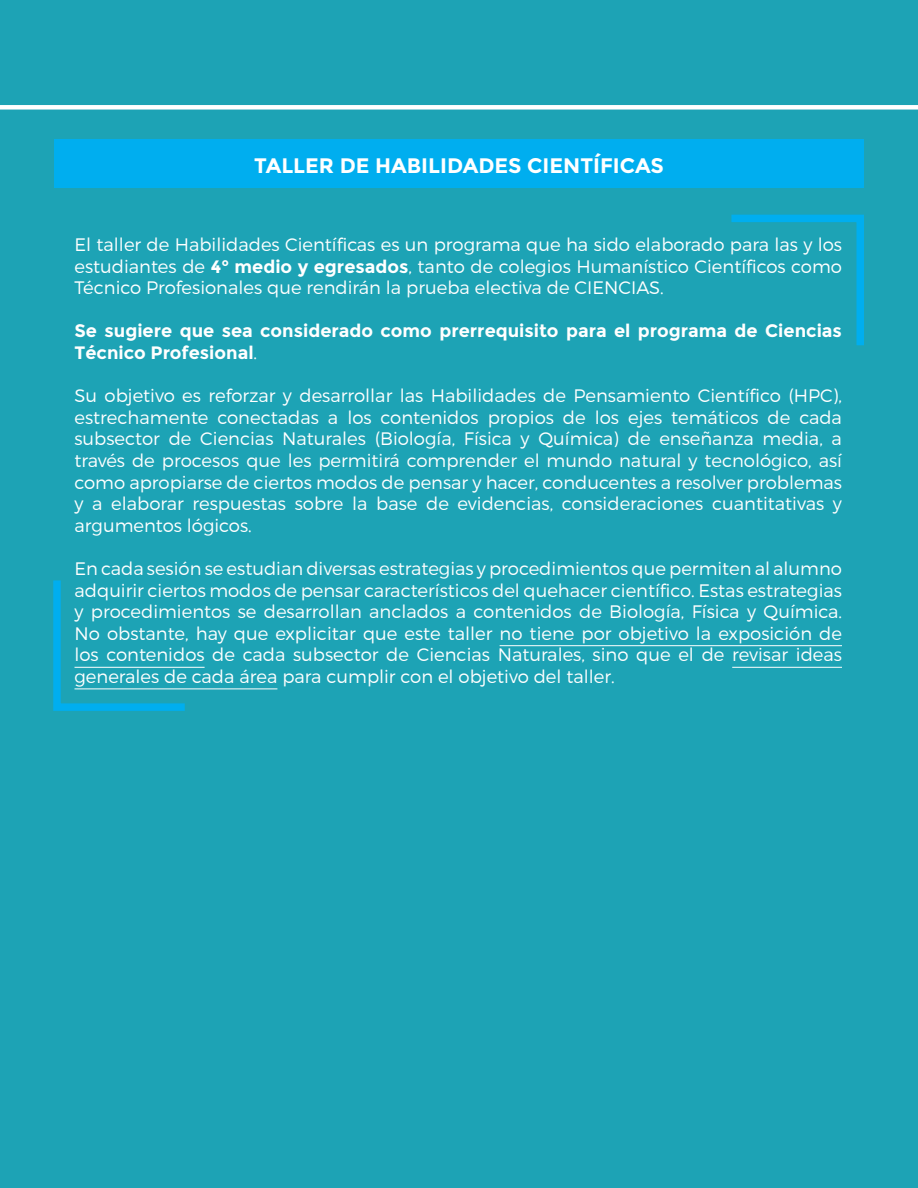
<style>
.page{position:relative;width:918px;height:1188px;background:#1da3b5}
.page>*{position:absolute;margin:0;border:0;box-sizing:border-box;transform-origin:0 0}
.t1{font:700 21px "Montserrat";color:#fff}
.t2{font:300 18px/21.6px "Montserrat";color:#fff;text-align:justify}
.t3{font:700 18px/21.6px "Montserrat";color:#fff}
.s1{font-weight:700}
.s2{font-weight:300}
</style>
<div class="page">
<hr style="left:500px;top:645px;width:342px;height:1px;background:#fff">
<hr style="left:75px;top:667px;width:130px;height:1px;background:#fff">
<hr style="left:732px;top:667px;width:110px;height:1px;background:#fff">
<hr style="left:75px;top:688px;width:202px;height:1px;background:#fff">
<svg style="left:53px;top:580px;width:139px;height:131px"></svg>
<svg style="left:731px;top:214px;width:133px;height:132px"></svg>
<div style="left:54px;top:139px;width:810px;height:49px;background:#00aeef"></div>
<div style="left:0;top:105px;width:918px;height:5px;background:#fff"></div>
<p class="t1" style="left:254px;top:153px;width:411px">TALLER DE HABILIDADES CIENTÍFICAS</p>
<p class="t2" style="left:75px;top:234px;width:769px">El taller de Habilidades Científicas es un programa que ha sido elaborado para las y los estudiantes de <span class="s1">4° medio y egresados</span>, tanto de colegios Humanístico Científicos como Técnico Profesionales que rendirán la prueba electiva de CIENCIAS.</p>
<p class="t3" style="left:75px;top:320px;width:769px">Se sugiere que sea considerado como prerrequisito para el programa de Ciencias<br>Técnico Profesional<span class="s2">.</span></p>
<p class="t2" style="left:75px;top:385px;width:769px">Su objetivo es reforzar y desarrollar las Habilidades de Pensamiento Científico (HPC), estrechamente conectadas a los contenidos propios de los ejes temáticos de cada subsector de Ciencias Naturales (Biología, Física y Química) de enseñanza media, a través de procesos que les permitirá comprender el mundo natural y tecnológico, así como apropiarse de ciertos modos de pensar y hacer, conducentes a resolver problemas y a elaborar respuestas sobre la base de evidencias, consideraciones cuantitativas y argumentos lógicos.</p>
<p class="t2" style="left:75px;top:558px;width:769px">En cada sesión se estudian diversas estrategias y procedimientos que permiten al alumno adquirir ciertos modos de pensar característicos del quehacer científico. Estas estrategias y procedimientos se desarrollan anclados a contenidos de Biología, Física y Química.<br>No obstante, hay que explicitar que este taller no tiene por objetivo la exposición de los contenidos de cada subsector de Ciencias Naturales, sino que el de revisar ideas generales de cada área para cumplir con el objetivo del taller.</p>
</div>
